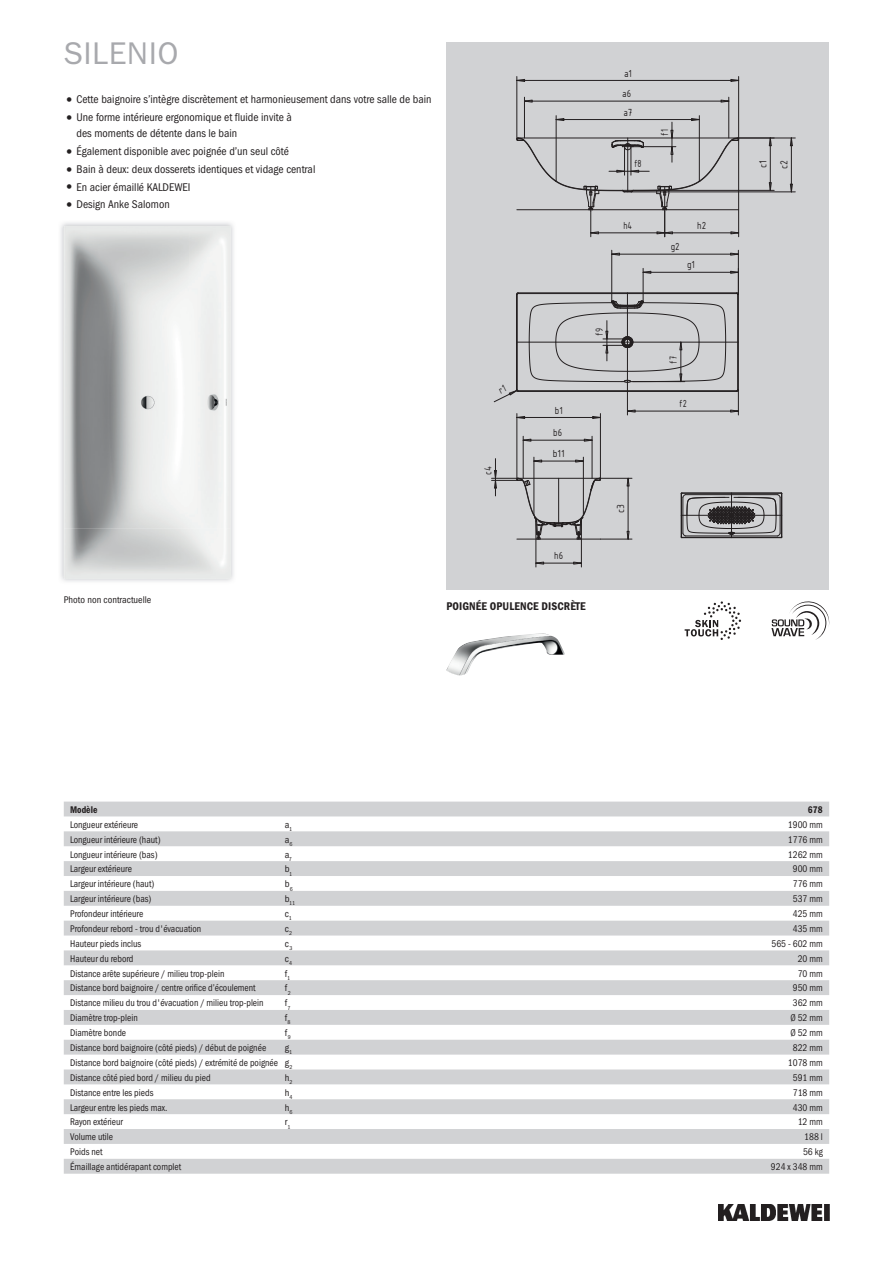
<style>
.page{position:relative;width:893px;height:1263px;background:#fff}
.page>*{position:absolute;margin:0;border:0;box-sizing:border-box;transform-origin:0 0}
.t1{font:31.5px "Franklin Gothic ITC";letter-spacing:.015em;color:#a8a9ad}
.t2{font:11.25px/15.8px "Franklin Gothic Cond ITC";color:#231f20}
.t3{font:600 11.25px "Franklin Gothic Cond ITC";letter-spacing:.01em;color:#231f20}
.t4{font:11.1px/20.9px "ISOCPEUR";color:#231f20;scale:.89 1}
.t5{font:11.1px "ISOCPEUR";color:#231f20;scale:.82 1}
.t6{font:11.1px "ISOCPEUR";color:#231f20}
.t7{font:11.1px "ISOCPEUR";color:#231f20;scale:.91 1}
.t8{font:11.1px "ISOCPEUR";color:#231f20;scale:.83 1}
.t9{font:11.1px "ISOCPEUR";color:#231f20;scale:.9 1}
.t10{font:9.75px "Franklin Gothic Cond ITC";color:#231f20;scale:.95 1}
.t11{font:9.75px "Franklin Gothic Cond ITC";color:#231f20}
.t12{font:600 9.75px "Franklin Gothic Cond ITC";color:#231f20;scale:.95 1}
.t13{font:5.7px "Franklin Gothic Cond ITC";color:#231f20}
.s1{font-size:15.75px}
</style>
<div class="page">
<img style="left:719px;top:1204px;width:110px;height:16px">
<div style="left:446px;top:43px;width:383px;height:547px;background:#d1d2d4"></div>
<svg style="left:516px;top:77px;width:279px;height:160px"></svg>
<img style="left:60px;top:222px;width:174px;height:360px">
<img style="left:64px;top:226px;width:125px;height:2px">
<img style="left:189px;top:226px;width:42px;height:302px">
<img style="left:64px;top:327px;width:125px;height:201px">
<img style="left:64px;top:528px;width:167px;height:51px">
<svg style="left:64px;top:801px;width:765px;height:373px"></svg>
<svg style="left:771px;top:601px;width:58px;height:39px"></svg>
<svg style="left:685px;top:601px;width:56px;height:39px"></svg>
<img style="left:446px;top:633px;width:119px;height:42px">
<svg style="left:492px;top:250px;width:291px;height:317px"></svg>
<h1 class="t1" style="left:64px;top:34px;width:116px">SILENIO</h1>
<p class="t2" style="left:64px;top:92px;width:369px"><span class="s1">•</span> Cette baignoire s’intègre discrètement et harmonieusement dans votre salle de bain</p>
<p class="t2" style="left:77px;top:110px;width:217px;text-indent:-13px"><span class="s1">•</span> Une forme intérieure ergonomique et fluide invite à des moments de détente dans le bain</p>
<p class="t2" style="left:64px;top:143px;width:227px"><span class="s1">•</span> Également disponible avec poignée d’un seul côté</p>
<p class="t2" style="left:64px;top:161px;width:253px"><span class="s1">•</span> Bain à deux: deux dosserets identiques et vidage central</p>
<p class="t2" style="left:64px;top:179px;width:128px"><span class="s1">•</span> En acier émaillé KALDEWEI</p>
<p class="t2" style="left:64px;top:197px;width:107px"><span class="s1">•</span> Design Anke Salomon</p>
<p class="t7" style="left:624px;top:66px;width:10px">a1</p>
<p class="t4" style="left:622px;top:83px;width:12px">a6</p>
<p class="t4" style="left:623px;top:101px;width:12px">a7</p>
<p class="t5" style="left:657px;top:136px;width:9px;rotate:-90deg">f1</p>
<p class="t5" style="left:634px;top:157px;width:11px">f8</p>
<p class="t6" style="left:777px;top:169px;width:11px;rotate:-90deg">c2</p>
<p class="t6" style="left:756px;top:168px;width:9px;rotate:-90deg">c1</p>
<p class="t8" style="left:623px;top:218px;width:12px">h4</p>
<p class="t4" style="left:697px;top:215px;width:12px">h2</p>
<p class="t4" style="left:671px;top:236px;width:12px">g2</p>
<p class="t7" style="left:687px;top:258px;width:10px">g1</p>
<p class="t11" style="left:64px;top:594px;width:89px">Photo non contractuelle</p>
<p class="t5" style="left:592px;top:336px;width:11px;rotate:-90deg">f9</p>
<p class="t7" style="left:555px;top:403px;width:10px">b1</p>
<p class="t9" style="left:481px;top:475px;width:11px;rotate:-90deg">c4</p>
<p class="t4" style="left:553px;top:422px;width:14px">b6 b11</p>
<p class="t4" style="left:554px;top:545px;width:12px">h6</p>
<p class="t3" style="left:446px;top:600px;width:141px">POIGNÉE OPULENCE DISCRÈTE</p>
<p class="t6" style="left:613px;top:513px;width:11px;rotate:-90deg">c3</p>
<p class="t5" style="left:666px;top:364px;width:11px;rotate:-90deg">f7</p>
<p class="t5" style="left:679px;top:396px;width:11px">f2</p>
<p class="t12" style="left:70px;top:804px;width:30px">Modèle</p>
<p class="t12" style="left:808px;top:804px;width:17px">678</p>
<p class="t10" style="left:70px;top:819px;width:73px">Longueur extérieure</p>
<p class="t11" style="left:285px;top:819px;width:9px">a<sub>1</sub></p>
<p class="t10" style="left:788px;top:819px;width:38px">1900 mm</p>
<p class="t10" style="left:70px;top:834px;width:97px">Longueur intérieure (haut)</p>
<p class="t11" style="left:285px;top:834px;width:9px">a<sub>6</sub></p>
<p class="t10" style="left:788px;top:834px;width:38px">1776 mm</p>
<p class="t10" style="left:70px;top:848px;width:94px">Longueur intérieure (bas)</p>
<p class="t11" style="left:285px;top:848px;width:9px">a<sub>7</sub></p>
<p class="t10" style="left:788px;top:848px;width:38px">1262 mm</p>
<p class="t10" style="left:70px;top:863px;width:67px">Largeur extérieure</p>
<p class="t11" style="left:285px;top:863px;width:9px">b<sub>1</sub></p>
<p class="t10" style="left:793px;top:863px;width:33px">900 mm</p>
<p class="t10" style="left:70px;top:878px;width:90px">Largeur intérieure (haut)</p>
<p class="t11" style="left:285px;top:878px;width:10px">b<sub>6</sub></p>
<p class="t10" style="left:793px;top:878px;width:33px">776 mm</p>
<p class="t10" style="left:70px;top:893px;width:87px">Largeur intérieure (bas)</p>
<p class="t13" style="left:285px;top:900px;width:12px"><sup>b</sup>11</p>
<p class="t10" style="left:793px;top:893px;width:33px">537 mm</p>
<p class="t10" style="left:70px;top:908px;width:79px">Profondeur intérieure</p>
<p class="t11" style="left:285px;top:908px;width:8px">c<sub>1</sub></p>
<p class="t10" style="left:793px;top:908px;width:33px">425 mm</p>
<p class="t10" style="left:70px;top:923px;width:140px">Profondeur rebord - trou d'évacuation</p>
<p class="t11" style="left:285px;top:923px;width:9px">c<sub>2</sub></p>
<p class="t10" style="left:793px;top:923px;width:33px">435 mm</p>
<p class="t10" style="left:70px;top:938px;width:76px">Hauteur pieds inclus</p>
<p class="t11" style="left:285px;top:938px;width:9px">c<sub>3</sub></p>
<p class="t10" style="left:771px;top:938px;width:56px">565 - 602 mm</p>
<p class="t10" style="left:70px;top:953px;width:68px">Hauteur du rebord</p>
<p class="t11" style="left:285px;top:953px;width:9px">c<sub>4</sub></p>
<p class="t10" style="left:798px;top:953px;width:28px">20 mm</p>
<p class="t10" style="left:70px;top:967px;width:164px">Distance arête supérieure / milieu trop-plein</p>
<p class="t11" style="left:285px;top:967px;width:7px">f<sub>1</sub></p>
<p class="t10" style="left:798px;top:967px;width:28px">70 mm</p>
<p class="t10" style="left:70px;top:982px;width:197px">Distance bord baignoire / centre orifice d’écoulement</p>
<p class="t11" style="left:285px;top:982px;width:7px">f<sub>2</sub></p>
<p class="t10" style="left:793px;top:982px;width:33px">950 mm</p>
<p class="t10" style="left:70px;top:997px;width:205px">Distance milieu du trou d'évacuation / milieu trop-plein</p>
<p class="t11" style="left:285px;top:997px;width:7px">f<sub>7</sub></p>
<p class="t10" style="left:793px;top:997px;width:33px">362 mm</p>
<p class="t10" style="left:70px;top:1012px;width:73px">Diamètre trop-plein</p>
<p class="t11" style="left:285px;top:1012px;width:7px">f<sub>8</sub></p>
<p class="t10" style="left:790px;top:1012px;width:36px">Ø 52 mm</p>
<p class="t10" style="left:70px;top:1027px;width:61px">Diamètre bonde</p>
<p class="t11" style="left:285px;top:1027px;width:7px">f<sub>9</sub></p>
<p class="t10" style="left:790px;top:1027px;width:36px">Ø 52 mm</p>
<p class="t10" style="left:70px;top:1042px;width:208px">Distance bord baignoire (côté pieds) / début de poignée</p>
<p class="t11" style="left:285px;top:1042px;width:9px">g<sub>1</sub></p>
<p class="t10" style="left:793px;top:1042px;width:33px">822 mm</p>
<p class="t10" style="left:70px;top:1057px;width:236px">Distance bord baignoire (côté pieds) / extrémité de poignée g<sub>2</sub></p>
<p class="t10" style="left:788px;top:1057px;width:38px">1078 mm</p>
<p class="t10" style="left:70px;top:1072px;width:149px">Distance côté pied bord / milieu du pied</p>
<p class="t11" style="left:285px;top:1072px;width:9px">h<sub>2</sub></p>
<p class="t10" style="left:793px;top:1072px;width:33px">591 mm</p>
<p class="t10" style="left:70px;top:1087px;width:89px">Distance entre les pieds</p>
<p class="t11" style="left:285px;top:1087px;width:9px">h<sub>4</sub></p>
<p class="t10" style="left:793px;top:1087px;width:33px">718 mm</p>
<p class="t10" style="left:70px;top:1101px;width:104px">Largeur entre les pieds max.</p>
<p class="t11" style="left:285px;top:1101px;width:9px">h<sub>6</sub></p>
<p class="t10" style="left:793px;top:1101px;width:33px">430 mm</p>
<p class="t10" style="left:70px;top:1116px;width:57px">Rayon extérieur</p>
<p class="t11" style="left:285px;top:1116px;width:7px">r<sub>1</sub></p>
<p class="t10" style="left:798px;top:1116px;width:28px">12 mm</p>
<p class="t10" style="left:70px;top:1131px;width:47px">Volume utile</p>
<p class="t10" style="left:804px;top:1131px;width:21px">188 l</p>
<p class="t10" style="left:70px;top:1146px;width:36px">Poids net</p>
<p class="t10" style="left:803px;top:1146px;width:22px">56 kg</p>
<p class="t10" style="left:70px;top:1161px;width:118px">Émaillage antidérapant complet</p>
<p class="t10" style="left:771px;top:1161px;width:56px">924 x 348 mm</p>
</div>
